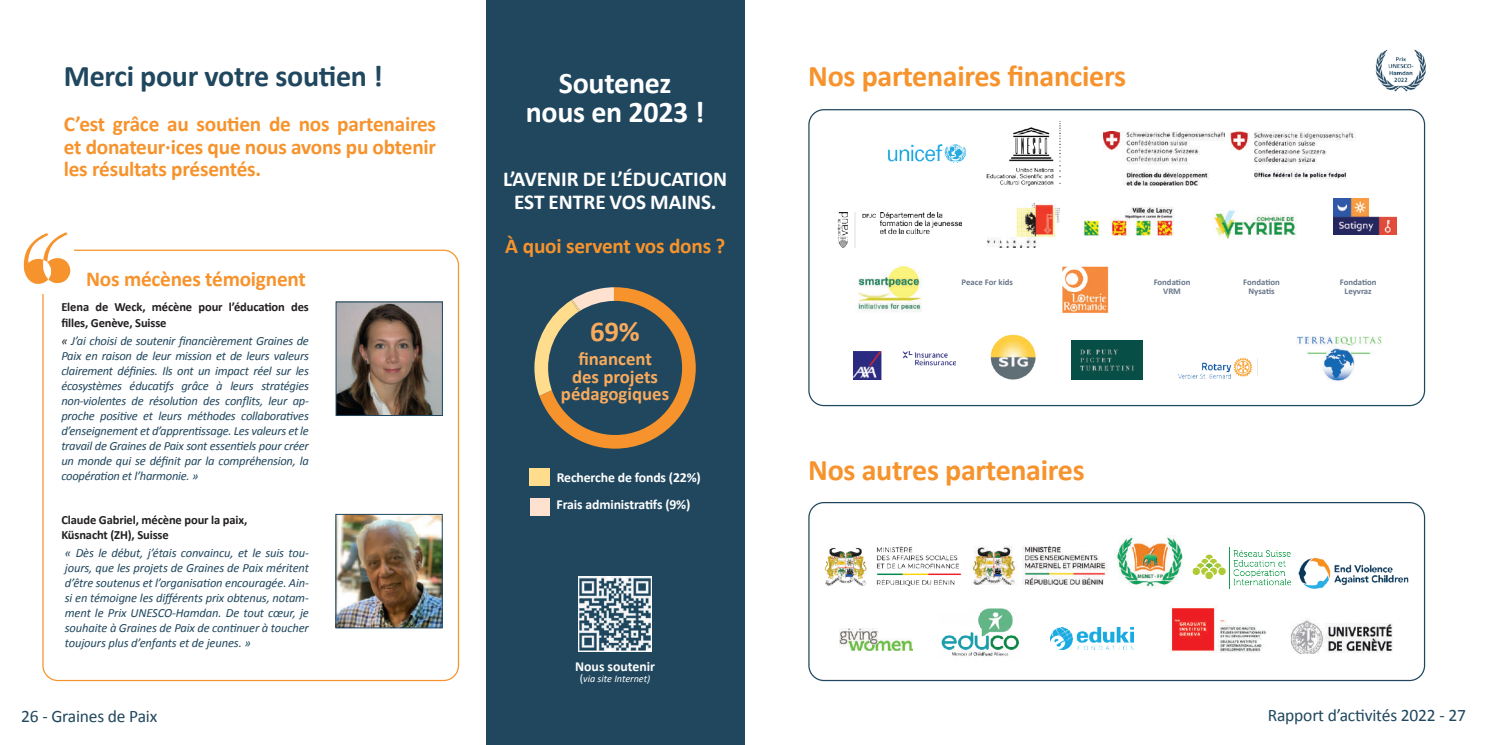
<style>
.page{position:relative;width:1489px;height:745px;background:#fff}
.page>*{position:absolute;margin:0;border:0;box-sizing:border-box;transform-origin:0 0}
.t1{font:700 30px "Calibri";letter-spacing:-.01em;color:#f7932c}
.t2{font:700 30px "Calibri";letter-spacing:-.01em;color:#20475e}
.t3{font:700 30px/28.8px "Calibri";letter-spacing:-.01em;color:#fff;text-align:center}
.t4{font:700 28.75px "Calibri";color:#f9aa5d}
.t5{font:700 21.25px/22.5px "Calibri";letter-spacing:-.01em;color:#f7932c;text-align:justify}
.t6{font:700 21.25px/22.5px "Calibri";color:#fff;text-align:center}
.t7{font:700 18.75px/17.5px "Calibri";color:#f9aa5d;text-align:center}
.t8{font:17.5px "Calibri";letter-spacing:-.01em;color:#20475e}
.t9{font:700 13.75px/26.9px "Calibri";letter-spacing:-.01em;color:#fff}
.t10{font:italic 12.5px/15px "Calibri";letter-spacing:-.02em;color:#20475e;text-align:justify}
.t11{font:700 12.5px/15px "Calibri";letter-spacing:-.01em;color:#231f20}
.t12{font:italic 10.12px "Calibri";color:#fff}
.t13{font:700 8.75px/8.8px "Calibri";color:#68768a;text-align:center}
.s1{color:#231f20}
.s2{font-style:normal;font-size:11.62px}
</style>
<div class="page">
<div style="left:485px;top:0;width:259px;height:744px;background:#20475e"></div>
<svg style="left:24px;top:232px;width:46px;height:52px"></svg>
<div style="left:529px;top:468px;width:21px;height:18px;background:#ffdd8c"></div>
<div style="left:529px;top:497px;width:20px;height:18px;background:#fee2cf"></div>
<svg style="left:534px;top:287px;width:161px;height:161px"></svg>
<img style="left:578px;top:576px;width:73px;height:74px">
<img style="left:1103px;top:131px;width:121px;height:55px">
<img style="left:858px;top:266px;width:64px;height:46px">
<img style="left:986px;top:123px;width:75px;height:63px">
<img style="left:1071px;top:340px;width:71px;height:39px">
<img style="left:853px;top:351px;width:102px;height:28px">
<img style="left:887px;top:144px;width:80px;height:19px">
<img style="left:837px;top:212px;width:124px;height:35px">
<img style="left:1084px;top:207px;width:90px;height:29px">
<img style="left:987px;top:203px;width:72px;height:44px">
<img style="left:1213px;top:210px;width:82px;height:29px">
<img style="left:1062px;top:266px;width:47px;height:47px">
<img style="left:1296px;top:336px;width:84px;height:45px">
<img style="left:990px;top:334px;width:46px;height:46px">
<img style="left:1178px;top:357px;width:80px;height:22px">
<img style="left:1230px;top:131px;width:126px;height:49px">
<img style="left:1333px;top:198px;width:63px;height:36px">
<img style="left:971px;top:545px;width:136px;height:39px">
<img style="left:1192px;top:547px;width:100px;height:41px">
<img style="left:1298px;top:557px;width:111px;height:31px">
<img style="left:941px;top:608px;width:78px;height:49px">
<img style="left:1169px;top:605px;width:97px;height:46px">
<img style="left:824px;top:546px;width:138px;height:39px">
<div style="left:808px;top:501px;width:616px;height:179px;border:1px solid #20475e;border-radius:15px"></div>
<img style="left:1115px;top:535px;width:68px;height:53px">
<img style="left:839px;top:628px;width:73px;height:22px">
<img style="left:1050px;top:627px;width:83px;height:22px">
<img style="left:1290px;top:618px;width:103px;height:34px">
<img style="left:1375px;top:49px;width:51px;height:43px">
<img style="left:338px;top:303px;width:102px;height:110px">
<img style="left:337px;top:515px;width:103px;height:110px">
<div style="left:335px;top:513px;width:107px;height:114px;border:1px solid #20475e"></div>
<h1 class="t2" style="left:64px;top:58px;width:321px">Merci pour votre soutien !</h1>
<h1 class="t3" style="left:525px;top:68px;width:180px">Soutenez nous en 2023 !</h1>
<h3 class="t5" style="left:64px;top:112px;width:374px">C’est grâce au soutien de nos partenaires et donateur·ices que nous avons pu obtenir les résultats présentés.</h3>
<h3 class="t6" style="left:503px;top:167px;width:225px">L’AVENIR DE L’ÉDUCATION<br>EST ENTRE VOS MAINS.</h3>
<h3 class="t5" style="left:505px;top:233px;width:222px">À quoi servent vos dons ?</h3>
<h3 class="t5" style="left:86px;top:266px;width:221px">Nos mécènes témoignent</h3>
<p class="t11" style="left:61px;top:299px;width:249px">Elena de Weck, mécène pour l’éducation des filles, Genève, Suisse</p>
<p class="t10" style="left:61px;top:332px;width:249px"><span class="s1">«</span> J’ai choisi de soutenir financièrement Graines de Paix en raison de leur mission et de leurs valeurs clairement définies. Ils ont un impact réel sur les écosystèmes éducatifs grâce à leurs stratégies non-violentes de résolution des conflits, leur ap&shy;proche positive et leurs méthodes collaboratives d’enseignement et d’apprentissage. Les valeurs et le travail de Graines de Paix sont essentiels pour créer un monde qui se définit par la compréhension, la coopération et l’harmonie. »</p>
<p class="t11" style="left:61px;top:511px;width:187px">Claude Gabriel, mécène pour la paix,<br>Küsnacht (ZH), Suisse</p>
<p class="t10" style="left:65px;top:544px;width:245px">« Dès le début, j’étais convaincu, et le suis tou&shy;jours, que les projets de Graines de Paix méritent d’être soutenus et l’organisation encouragée. Ain&shy;si en témoigne les différents prix obtenus, notam&shy;ment le Prix UNESCO-Hamdan. De tout cœur, je souhaite à Graines de Paix de continuer à toucher toujours plus d’enfants et de jeunes. »</p>
<h2 class="t4" style="left:590px;top:313px;width:51px">69%</h2>
<h3 class="t7" style="left:561px;top:349px;width:110px">financent<br>des projets pédagogiques</h3>
<p class="t9" style="left:556px;top:463px;width:146px">Recherche de fonds (22%)<br>Frais administratifs (9%)</p>
<p class="t9" style="left:575px;top:651px;width:81px">Nous soutenir</p>
<p class="t12" style="left:580px;top:671px;width:72px"><span class="s2">(</span>via site Internet)</p>
<h1 class="t1" style="left:808px;top:58px;width:319px">Nos partenaires financiers</h1>
<p class="t13" style="left:961px;top:277px;width:53px">Peace For kids</p>
<h1 class="t1" style="left:808px;top:451px;width:278px">Nos autres partenaires</h1>
<p class="t13" style="left:1153px;top:277px;width:38px">Fondation<br>VRM</p>
<p class="t13" style="left:1243px;top:277px;width:38px">Fondation<br>Nysatis</p>
<p class="t13" style="left:1339px;top:277px;width:38px">Fondation<br>Leyvraz</p>
<h3 class="t8" style="left:21px;top:705px;width:138px">26 - Graines de Paix</h3>
<h3 class="t8" style="left:1267px;top:704px;width:200px">Rapport d’activités 2022 - 27</h3>
</div>
